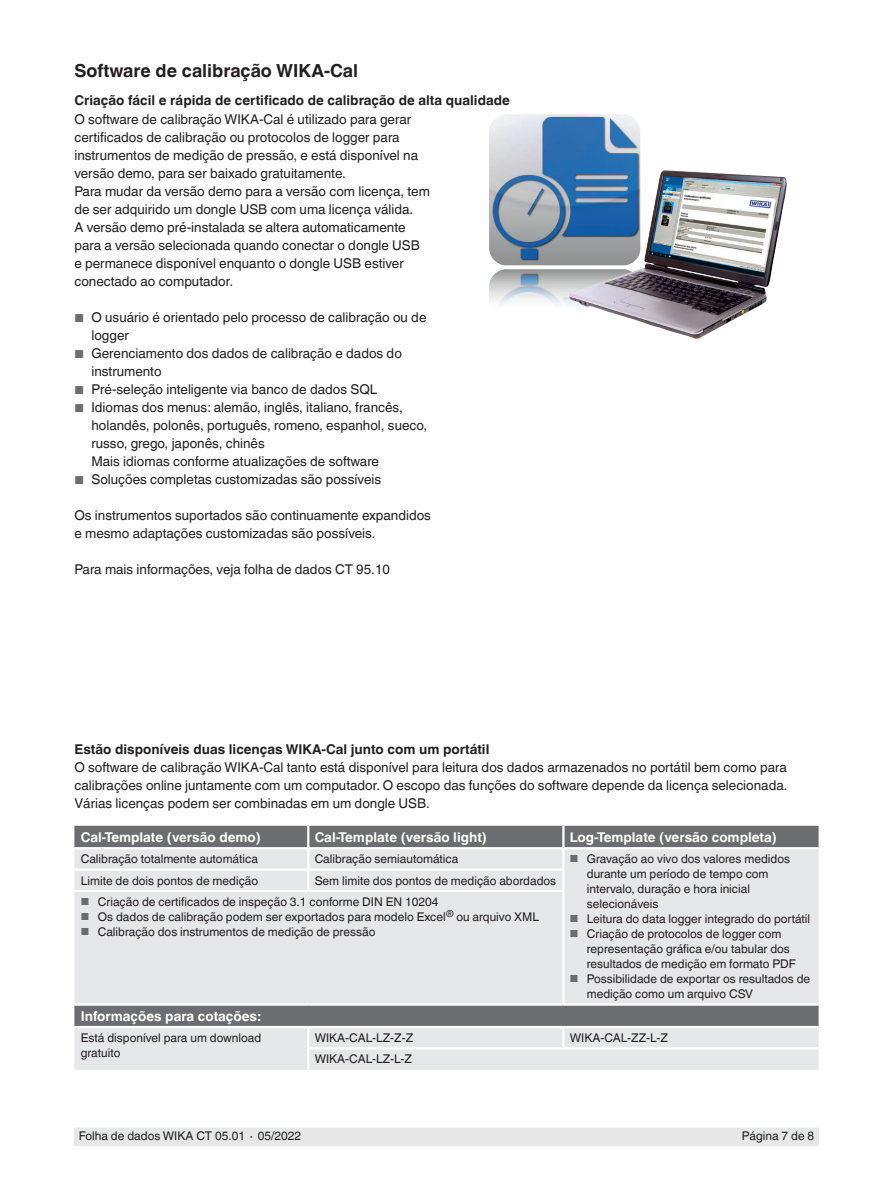
<style>
.page{position:relative;width:893px;height:1188px;background:#fff}
.page>*{position:absolute;margin:0;border:0;box-sizing:border-box;transform-origin:0 0}
.t1{font:700 18px "Helvetica World";color:#231f20}
.t2{font:13.5px/18px "Helvetica World";color:#231f20}
.t3{font:700 13.5px "Helvetica World";color:#231f20}
.t4{font:700 13.5px "Helvetica World";color:#fff}
.t5{font:12px/15px "Helvetica World";color:#231f20}
.s1{font-size:11.55px;color:#6c6d70}
.s2{font-size:10.2px;color:#6c6d70}
</style>
<div class="page">
<div style="left:74px;top:1128px;width:745px;height:17px;background:#e6e7e9"></div>
<img style="left:489px;top:114px;width:151px;height:152px">
<img style="left:489px;top:269px;width:80px;height:36px">
<img style="left:569px;top:170px;width:218px;height:169px">
<div style="left:74px;top:826px;width:745px;height:21px;background:#6c6d70"></div>
<svg style="left:74px;top:849px;width:745px;height:221px;background:#dadbdd"></svg>
<hr style="left:562px;top:892px;width:3px;height:111px;background:#fff">
<hr style="left:307px;top:826px;width:2px;height:21px;background:#fff">
<hr style="left:562px;top:826px;width:3px;height:21px;background:#fff">
<hr style="left:562px;top:849px;width:3px;height:19px;background:#fff">
<hr style="left:74px;top:868px;width:234px;height:3px;background:#fff">
<hr style="left:308px;top:868px;width:257px;height:3px;background:#fff">
<svg style="left:307px;top:849px;width:2px;height:41px"></svg>
<hr style="left:562px;top:871px;width:3px;height:19px;background:#fff">
<hr style="left:74px;top:890px;width:234px;height:2px;background:#fff">
<hr style="left:308px;top:890px;width:257px;height:2px;background:#fff">
<hr style="left:562px;top:1028px;width:3px;height:19px;background:#fff">
<hr style="left:307px;top:1047px;width:256px;height:3px;background:#fff">
<hr style="left:563px;top:1047px;width:256px;height:3px;background:#fff">
<hr style="left:74px;top:1003px;width:234px;height:3px;background:#fff">
<hr style="left:308px;top:1003px;width:255px;height:3px;background:#fff">
<hr style="left:563px;top:1003px;width:256px;height:3px;background:#fff">
<hr style="left:308px;top:1026px;width:255px;height:2px;background:#fff">
<hr style="left:563px;top:1026px;width:256px;height:2px;background:#fff">
<hr style="left:74px;top:1026px;width:234px;height:2px;background:#fff">
<svg style="left:307px;top:1028px;width:2px;height:19px"></svg>
<hr style="left:307px;top:1050px;width:2px;height:20px;background:#fff">
<h1 class="t1" style="left:74px;top:60px;width:285px">Software de calibração WIKA-Cal</h1>
<p class="t3" style="left:74px;top:93px;width:437px">Criação fácil e rápida de certificado de calibração de alta qualidade</p>
<p class="t2" style="left:74px;top:111px;width:357px">O software de calibração WIKA-Cal é utilizado para gerar certificados de calibração ou protocolos de logger para instrumentos de medição de pressão, e está disponível na versão demo, para ser baixado gratuitamente.<br>Para mudar da versão demo para a versão com licença, tem de ser adquirido um dongle USB com uma licença válida.<br>A versão demo pré-instalada se altera automaticamente para a versão selecionada quando conectar o dongle USB e permanece disponível enquanto o dongle USB estiver conectado ao computador.</p>
<p class="t2" style="left:91px;top:309px;width:337px;text-indent:-17px"><span class="s1">■</span> O usuário é orientado pelo processo de calibração ou de logger</p>
<p class="t2" style="left:91px;top:345px;width:312px;text-indent:-17px"><span class="s1">■</span> Gerenciamento dos dados de calibração e dados do instrumento</p>
<p class="t2" style="left:74px;top:381px;width:304px"><span class="s1">■</span> Pré-seleção inteligente via banco de dados SQL</p>
<p class="t2" style="left:91px;top:399px;width:337px;text-indent:-17px"><span class="s1">■</span> Idiomas dos menus: alemão, inglês, italiano, francês, holandês, polonês, português, romeno, espanhol, sueco, russo, grego, japonês, chinês<br>Mais idiomas conforme atualizações de software</p>
<p class="t2" style="left:74px;top:471px;width:308px"><span class="s1">■</span> Soluções completas customizadas são possíveis</p>
<p class="t2" style="left:74px;top:507px;width:358px">Os instrumentos suportados são continuamente expandidos e mesmo adaptações customizadas são possíveis.</p>
<p class="t2" style="left:74px;top:561px;width:317px">Para mais informações, veja folha de dados CT 95.10</p>
<p class="t3" style="left:74px;top:741px;width:417px">Estão disponíveis duas licenças WIKA-Cal junto com um portátil</p>
<p class="t2" style="left:74px;top:758px;width:715px;text-align:justify">O software de calibração WIKA-Cal tanto está disponível para leitura dos dados armazenados no portátil bem como para calibrações online juntamente com um computador. O escopo das funções do software depende da licença selecionada.<br>Várias licenças podem ser combinadas em um dongle USB.</p>
<p class="t4" style="left:81px;top:829px;width:182px">Cal-Template (versão demo)</p>
<p class="t4" style="left:315px;top:829px;width:174px">Cal-Template (versão light)</p>
<p class="t4" style="left:570px;top:829px;width:208px">Log-Template (versão completa)</p>
<p class="t5" style="left:81px;top:852px;width:179px">Calibração totalmente automática</p>
<p class="t5" style="left:315px;top:852px;width:145px">Calibração semiautomática</p>
<p class="t5" style="left:587px;top:852px;width:205px;text-indent:-17px"><span class="s2">■</span> Gravação ao vivo dos valores medidos durante um período de tempo com intervalo, duração e hora inicial selecionáveis</p>
<p class="t5" style="left:570px;top:912px;width:242px"><span class="s2">■</span> Leitura do data logger integrado do portátil</p>
<p class="t5" style="left:587px;top:927px;width:211px;text-indent:-17px"><span class="s2">■</span> Criação de protocolos de logger com representação gráfica e/ou tabular dos resultados de medição em formato PDF</p>
<p class="t5" style="left:587px;top:972px;width:225px;text-indent:-17px"><span class="s2">■</span> Possibilidade de exportar os resultados de medição como um arquivo CSV</p>
<p class="t5" style="left:81px;top:873px;width:179px">Limite de dois pontos de medição</p>
<p class="t5" style="left:315px;top:873px;width:243px">Sem limite dos pontos de medição abordados</p>
<p class="t5" style="left:81px;top:894px;width:359px"><span class="s2">■</span> Criação de certificados de inspeção 3.1 conforme DIN EN 10204</p>
<p class="t5" style="left:81px;top:909px;width:460px"><span class="s2">■</span> Os dados de calibração podem ser exportados para modelo Excel<sup>®</sup> ou arquivo XML</p>
<p class="t5" style="left:81px;top:924px;width:296px"><span class="s2">■</span> Calibração dos instrumentos de medição de pressão</p>
<p class="t4" style="left:81px;top:1008px;width:182px">Informações para cotações:</p>
<p class="t5" style="left:81px;top:1030px;width:182px">Está disponível para um download gratuito</p>
<p class="t5" style="left:315px;top:1030px;width:100px">WIKA-CAL-LZ-Z-Z</p>
<p class="t5" style="left:570px;top:1030px;width:100px">WIKA-CAL-ZZ-L-Z</p>
<p class="t5" style="left:315px;top:1052px;width:99px">WIKA-CAL-LZ-L-Z</p>
<p class="t5" style="left:79px;top:1129px;width:224px">Folha de dados WIKA CT 05.01 ∙ 05/2022</p>
<p class="t5" style="left:742px;top:1129px;width:74px">Página 7 de 8</p>
</div>
